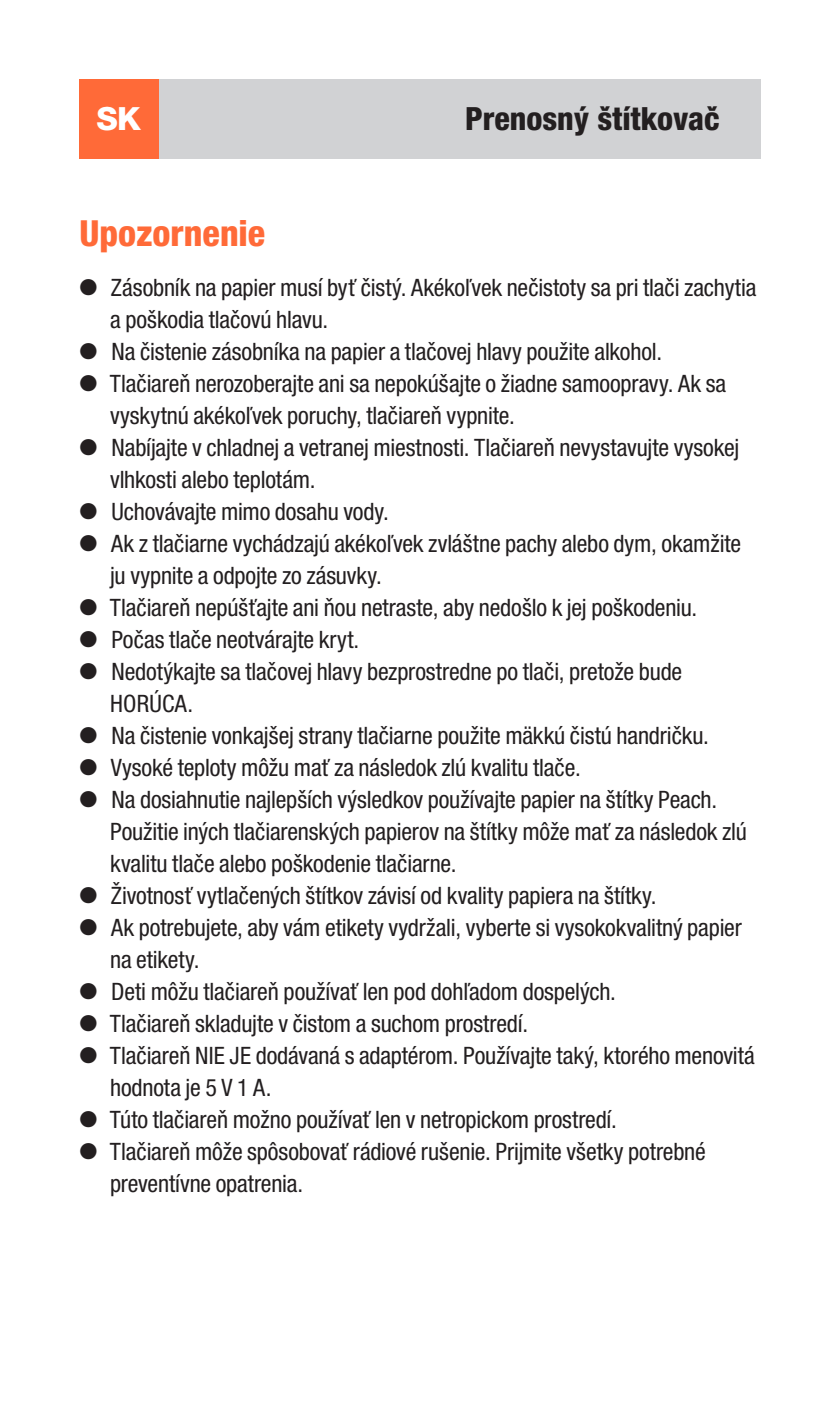
<style>
.page{position:relative;width:840px;height:1406px;background:#fff}
.page>*{position:absolute;margin:0;border:0;box-sizing:border-box;transform-origin:0 0}
.t1{font:800 condensed 36px "Helvetica Neue LT Pro";color:#ff6a38}
.t2{font:800 condensed 32px "Helvetica Neue LT Pro";color:#231f20}
.t3{font:800 32px "Helvetica Neue LT Pro";color:#fff}
.t4{font:condensed 24px/32px "Helvetica Neue LT Pro";letter-spacing:-.005em;color:#231f20}
.s1{font-family:"Dream Han Sans CN W1";font-stretch:normal;font-size:18px}
</style>
<div class="page">
<div style="left:159px;top:79px;width:601px;height:80px;background:#d1d2d4"></div>
<div style="left:79px;top:79px;width:80px;height:80px;background:#ff6a38"></div>
<h2 class="t3" style="left:96px;top:100px;width:46px">SK</h2>
<h2 class="t2" style="left:465px;top:100px;width:256px">Prenosný štítkovač</h2>
<h1 class="t1" style="left:79px;top:211px;width:187px">Upozornenie</h1>
<p class="t4" style="left:110px;top:271px;width:647px;text-indent:-31px"><span class="s1">●</span> Zásobník na papier musí byť čistý. Akékoľvek nečistoty sa pri tlači zachytia a poškodia tlačovú hlavu.</p>
<p class="t4" style="left:79px;top:335px;width:584px"><span class="s1">●</span> Na čistenie zásobníka na papier a tlačovej hlavy použite alkohol.</p>
<p class="t4" style="left:110px;top:367px;width:617px;text-indent:-31px"><span class="s1">●</span> Tlačiareň nerozoberajte ani sa nepokúšajte o žiadne samoopravy. Ak sa vyskytnú akékoľvek poruchy, tlačiareň vypnite.</p>
<p class="t4" style="left:110px;top:431px;width:630px;text-indent:-31px"><span class="s1">●</span> Nabíjajte v chladnej a vetranej miestnosti. Tlačiareň nevystavujte vysokej vlhkosti alebo teplotám.</p>
<p class="t4" style="left:79px;top:495px;width:311px"><span class="s1">●</span> Uchovávajte mimo dosahu vody.</p>
<p class="t4" style="left:110px;top:527px;width:632px;text-indent:-31px"><span class="s1">●</span> Ak z tlačiarne vychádzajú akékoľvek zvláštne pachy alebo dym, okamžite ju vypnite a odpojte zo zásuvky.</p>
<p class="t4" style="left:79px;top:591px;width:619px"><span class="s1">●</span> Tlačiareň nepúšťajte ani ňou netraste, aby nedošlo k jej poškodeniu.</p>
<p class="t4" style="left:79px;top:623px;width:281px"><span class="s1">●</span> Počas tlače neotvárajte kryt.</p>
<p class="t4" style="left:110px;top:655px;width:573px;text-indent:-31px"><span class="s1">●</span> Nedotýkajte sa tlačovej hlavy bezprostredne po tlači, pretože bude<br>HORÚCA.</p>
<p class="t4" style="left:79px;top:719px;width:630px"><span class="s1">●</span> Na čistenie vonkajšej strany tlačiarne použite mäkkú čistú handričku.</p>
<p class="t4" style="left:79px;top:751px;width:502px"><span class="s1">●</span> Vysoké teploty môžu mať za následok zlú kvalitu tlače.</p>
<p class="t4" style="left:110px;top:783px;width:638px;text-indent:-31px"><span class="s1">●</span> Na dosiahnutie najlepších výsledkov používajte papier na štítky Peach.<br>Použitie iných tlačiarenských papierov na štítky môže mať za následok zlú kvalitu tlače alebo poškodenie tlačiarne.</p>
<p class="t4" style="left:79px;top:879px;width:578px"><span class="s1">●</span> Životnosť vytlačených štítkov závisí od kvality papiera na štítky.</p>
<p class="t4" style="left:110px;top:911px;width:633px;text-indent:-31px"><span class="s1">●</span> Ak potrebujete, aby vám etikety vydržali, vyberte si vysokokvalitný papier na etikety.</p>
<p class="t4" style="left:79px;top:975px;width:538px"><span class="s1">●</span> Deti môžu tlačiareň používať len pod dohľadom dospelých.</p>
<p class="t4" style="left:79px;top:1007px;width:450px"><span class="s1">●</span> Tlačiareň skladujte v čistom a suchom prostredí.</p>
<p class="t4" style="left:110px;top:1039px;width:646px;text-indent:-31px"><span class="s1">●</span> Tlačiareň NIE JE dodávaná s adaptérom. Používajte taký, ktorého menovitá hodnota je 5 V 1 A.</p>
<p class="t4" style="left:79px;top:1103px;width:538px"><span class="s1">●</span> Túto tlačiareň možno používať len v netropickom prostredí.</p>
<p class="t4" style="left:110px;top:1135px;width:597px;text-indent:-31px"><span class="s1">●</span> Tlačiareň môže spôsobovať rádiové rušenie. Prijmite všetky potrebné preventívne opatrenia.</p>
</div>
